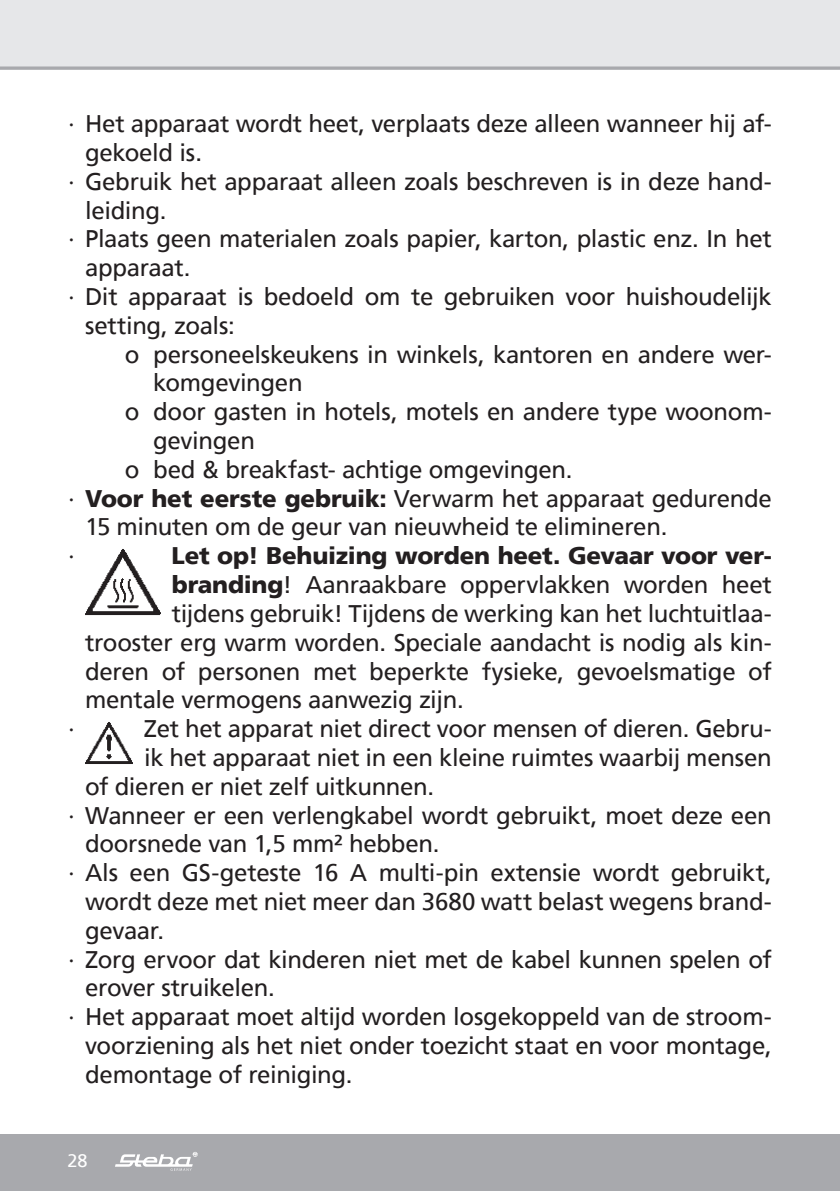
<style>
.page{position:relative;width:840px;height:1191px;background:#fff}
.page>*{position:absolute;margin:0;border:0;box-sizing:border-box;transform-origin:0 0}
.t1{font:24px "Frutiger";letter-spacing:-.015em;color:#231f20}
.t2{font:900 24px "Frutiger";letter-spacing:-.01em;color:#231f20}
.t3{font:18px "Frutiger";color:#fff}
.s1{font-weight:900}
</style>
<div class="page">
<div style="left:0;top:0;width:839px;height:68px;background:#e6e7e9"></div>
<hr style="left:839px;top:1134px;width:1px;height:57px;background:#a8a9ad">
<div style="left:0;top:1134px;width:839px;height:57px;background:#a8a9ad"></div>
<svg style="left:115px;top:1152px;width:82px;height:18px"></svg>
<svg style="left:0;top:66px;width:839px;height:4px;background:#b3b4b8"></svg>
<img style="left:85px;top:549px;width:75px;height:67px">
<img style="left:85px;top:722px;width:48px;height:42px">
<p class="t1" style="left:68px;top:110px;width:705px">∙ Het apparaat wordt heet, verplaats deze alleen wanneer hij af-</p>
<p class="t1" style="left:85px;top:138px;width:118px">gekoeld is.</p>
<p class="t1" style="left:68px;top:167px;width:705px">∙ Gebruik het apparaat alleen zoals beschreven is in deze hand-</p>
<p class="t1" style="left:85px;top:196px;width:83px">leiding.</p>
<p class="t1" style="left:68px;top:225px;width:704px">∙ Plaats geen materialen zoals papier, karton, plastic enz. In het</p>
<p class="t1" style="left:85px;top:254px;width:107px">apparaat.</p>
<p class="t1" style="left:68px;top:282px;width:704px">∙ Dit apparaat is bedoeld om te gebruiken voor huishoudelijk</p>
<p class="t1" style="left:85px;top:311px;width:151px">setting, zoals:</p>
<p class="t1" style="left:125px;top:340px;width:648px">o personeelskeukens in winkels, kantoren en andere wer-</p>
<p class="t1" style="left:153px;top:369px;width:151px">komgevingen</p>
<p class="t1" style="left:125px;top:398px;width:648px">o door gasten in hotels, motels en andere type woonom-</p>
<p class="t1" style="left:153px;top:426px;width:103px">gevingen</p>
<p class="t1" style="left:125px;top:455px;width:449px">o bed &amp; breakfast- achtige omgevingen.</p>
<p class="t1" style="left:68px;top:484px;width:705px">∙ <span class="s1">Voor het eerste gebruik:</span> Verwarm het apparaat gedurende</p>
<p class="t1" style="left:85px;top:513px;width:583px">15 minuten om de geur van nieuwheid te elimineren.</p>
<p class="t1" style="left:68px;top:542px;width:8px">∙</p>
<p class="t2" style="left:171px;top:541px;width:601px">Let op! Behuizing worden heet. Gevaar voor ver-</p>
<p class="t1" style="left:172px;top:570px;width:601px"><span class="s1">branding</span>! Aanraakbare oppervlakken worden heet</p>
<p class="t1" style="left:172px;top:599px;width:601px">tijdens gebruik! Tijdens de werking kan het luchtuitlaa-</p>
<p class="t1" style="left:85px;top:628px;width:687px">trooster erg warm worden. Speciale aandacht is nodig als kin-</p>
<p class="t1" style="left:85px;top:657px;width:687px">deren of personen met beperkte fysieke, gevoelsmatige of</p>
<p class="t1" style="left:85px;top:686px;width:380px">mentale vermogens aanwezig zijn.</p>
<p class="t1" style="left:68px;top:714px;width:8px">∙</p>
<p class="t1" style="left:144px;top:714px;width:629px">Zet het apparat niet direct voor mensen of dieren. Gebru-</p>
<p class="t1" style="left:144px;top:743px;width:629px">ik het apparaat niet in een kleine ruimtes waarbij mensen</p>
<p class="t1" style="left:85px;top:772px;width:350px">of dieren er niet zelf uitkunnen.</p>
<p class="t1" style="left:68px;top:801px;width:704px">∙ Wanneer er een verlengkabel wordt gebruikt, moet deze een</p>
<p class="t1" style="left:85px;top:830px;width:356px">doorsnede van 1,5 mm² hebben.</p>
<p class="t1" style="left:68px;top:858px;width:705px">∙ Als een GS-geteste 16 A multi-pin extensie wordt gebruikt,</p>
<p class="t1" style="left:85px;top:887px;width:687px">wordt deze met niet meer dan 3680 watt belast wegens brand-</p>
<p class="t1" style="left:85px;top:916px;width:80px">gevaar.</p>
<p class="t1" style="left:68px;top:945px;width:705px">∙ Zorg ervoor dat kinderen niet met de kabel kunnen spelen of</p>
<p class="t1" style="left:85px;top:974px;width:191px">erover struikelen.</p>
<p class="t1" style="left:68px;top:1002px;width:705px">∙ Het apparaat moet altijd worden losgekoppeld van de stroom-</p>
<p class="t1" style="left:85px;top:1031px;width:687px">voorziening als het niet onder toezicht staat en voor montage,</p>
<p class="t1" style="left:85px;top:1060px;width:269px">demontage of reiniging.</p>
<p class="t3" style="left:67px;top:1149px;width:22px">28</p>
</div>
